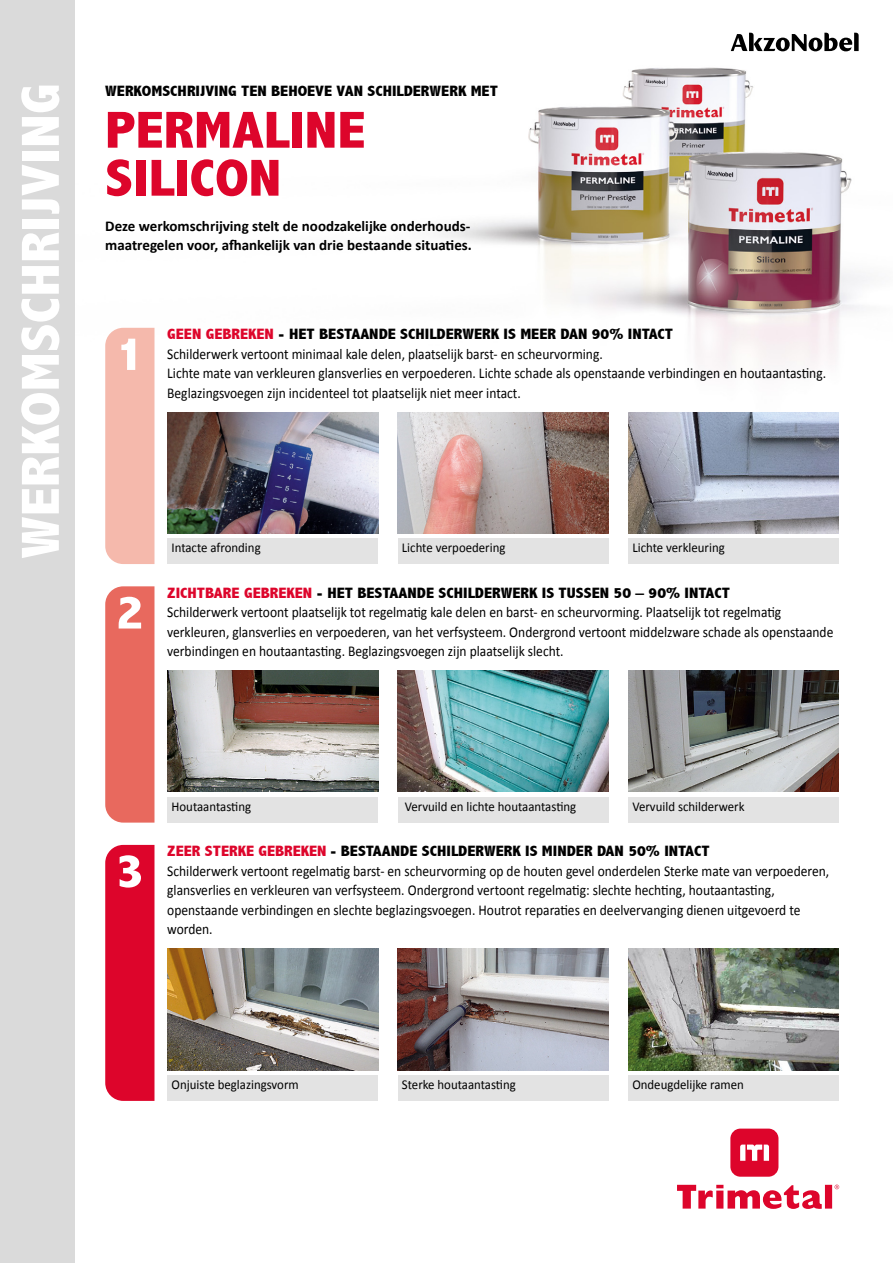
<style>
.page{position:relative;width:893px;height:1263px;background:#fff}
.page>*{position:absolute;margin:0;border:0;box-sizing:border-box;transform-origin:0 0}
.t1{font:800 condensed 54.3px "Abadi";color:#fff;scale:1.15 1}
.t2{font:800 condensed 52.5px/48px "Abadi";color:#dd052b;scale:1.15 1}
.t3{font:800 condensed 48px "Abadi";color:#fff;scale:1.15 1}
.t4{font:15px/19.5px "Calibri";color:#000;scale:.9 1}
.t5{font:800 condensed 15px "Abadi";color:#000;scale:1.15 1}
.t6{font:700 15px/19.5px "Calibri";color:#000}
.t7{font:13.5px "Calibri";color:#000;scale:.95 1}
.s1{color:#dd052b}
</style>
<div class="page">
<img style="left:74px;top:0;width:793px;height:499px">
<div style="left:0;top:0;width:74px;height:1263px;background:#dadada"></div>
<svg style="left:731px;top:33px;width:128px;height:18px"></svg>
<img style="left:167px;top:412px;width:211px;height:121px">
<img style="left:167px;top:671px;width:211px;height:121px">
<img style="left:167px;top:949px;width:211px;height:121px">
<div style="left:167px;top:538px;width:211px;height:26px;background:#e3e3e3"></div>
<div style="left:167px;top:797px;width:211px;height:26px;background:#e3e3e3"></div>
<div style="left:167px;top:1075px;width:211px;height:26px;background:#e3e3e3"></div>
<div style="left:105px;top:328px;width:49px;height:236px;background:#f5b9ac"></div>
<div style="left:105px;top:586px;width:49px;height:237px;background:#e8695e"></div>
<div style="left:105px;top:845px;width:49px;height:256px;background:#dd052b"></div>
<img style="left:398px;top:412px;width:211px;height:121px">
<img style="left:398px;top:671px;width:211px;height:121px">
<img style="left:398px;top:949px;width:211px;height:121px">
<div style="left:398px;top:538px;width:211px;height:26px;background:#e3e3e3"></div>
<div style="left:398px;top:797px;width:211px;height:26px;background:#e3e3e3"></div>
<div style="left:398px;top:1075px;width:211px;height:26px;background:#e3e3e3"></div>
<img style="left:628px;top:412px;width:211px;height:121px">
<img style="left:628px;top:671px;width:211px;height:121px">
<img style="left:628px;top:949px;width:211px;height:121px">
<div style="left:628px;top:538px;width:211px;height:26px;background:#e3e3e3"></div>
<div style="left:628px;top:797px;width:211px;height:26px;background:#e3e3e3"></div>
<div style="left:628px;top:1075px;width:211px;height:26px;background:#e3e3e3"></div>
<div style="left:730px;top:1128px;width:48px;height:49px;background:#dd052b;border-radius:10px"></div>
<svg style="left:740px;top:1144px;width:29px;height:17px"></svg>
<svg style="left:677px;top:1185px;width:162px;height:24px"></svg>
<h1 class="t1" style="left:9px;top:559px;width:415px;rotate:-90deg">WERKOMSCHRIJVING</h1>
<p class="t5" style="left:105px;top:82px;width:343px">WERKOMSCHRIJVING TEN BEHOEVE VAN SCHILDERWERK MET</p>
<h2 class="t2" style="left:105px;top:106px;width:228px">PERMALINE<br>SILICON</h2>
<p class="t6" style="left:105px;top:215px;width:368px">Deze werkomschrijving stelt de noodzakelijke onderhouds&shy;maatregelen voor, afhankelijk van drie bestaande situaties.</p>
<h3 class="t3" style="left:116px;top:326px;width:26px">1</h3>
<p class="t5" style="left:167px;top:325px;width:441px"><span class="s1">GEEN GEBREKEN</span> - HET BESTAANDE SCHILDERWERK IS MEER DAN 90% INTACT</p>
<p class="t4" style="left:167px;top:343px;width:734px">Schilderwerk vertoont minimaal kale delen, plaatselijk barst- en scheurvorming.<br>Lichte mate van verkleuren glansverlies en verpoederen. Lichte schade als openstaande verbindingen en houtaantasting.<br>Beglazingsvoegen zijn incidenteel tot plaatselijk niet meer intact.</p>
<h3 class="t3" style="left:116px;top:585px;width:26px">2</h3>
<p class="t7" style="left:171px;top:539px;width:95px">Intacte afronding</p>
<p class="t7" style="left:402px;top:539px;width:110px">Lichte verpoedering</p>
<p class="t7" style="left:632px;top:539px;width:99px">Lichte verkleuring</p>
<p class="t5" style="left:167px;top:584px;width:491px"><span class="s1">ZICHTBARE GEBREKEN</span> - HET BESTAANDE SCHILDERWERK IS TUSSEN 50 – 90% INTACT</p>
<p class="t4" style="left:167px;top:602px;width:742px">Schilderwerk vertoont plaatselijk tot regelmatig kale delen en barst- en scheurvorming. Plaatselijk tot regelmatig verkleuren, glansverlies en verpoederen, van het verfsysteem. Ondergrond vertoont middelzware schade als openstaande verbindingen en houtaantasting. Beglazingsvoegen zijn plaatselijk slecht.</p>
<h3 class="t3" style="left:116px;top:843px;width:26px">3</h3>
<p class="t7" style="left:171px;top:798px;width:85px">Houtaantasting</p>
<p class="t7" style="left:405px;top:798px;width:182px">Vervuild en lichte houtaantasting</p>
<p class="t7" style="left:632px;top:798px;width:120px">Vervuild schilderwerk</p>
<p class="t5" style="left:167px;top:843px;width:473px"><span class="s1">ZEER STERKE GEBREKEN</span> - BESTAANDE SCHILDERWERK IS MINDER DAN 50% INTACT</p>
<p class="t4" style="left:167px;top:860px;width:737px">Schilderwerk vertoont regelmatig barst- en scheurvorming op de houten gevel onderdelen Sterke mate van verpoederen, glansverlies en verkleuren van verfsysteem. Ondergrond vertoont regelmatig: slechte hechting, houtaantasting, openstaande verbindingen en slechte beglazingsvoegen. Houtrot reparaties en deelvervanging dienen uitgevoerd te worden.</p>
<p class="t7" style="left:171px;top:1076px;width:135px">Onjuiste beglazingsvorm</p>
<p class="t7" style="left:402px;top:1076px;width:121px">Sterke houtaantasting</p>
<p class="t7" style="left:632px;top:1076px;width:119px">Ondeugdelijke ramen</p>
</div>
